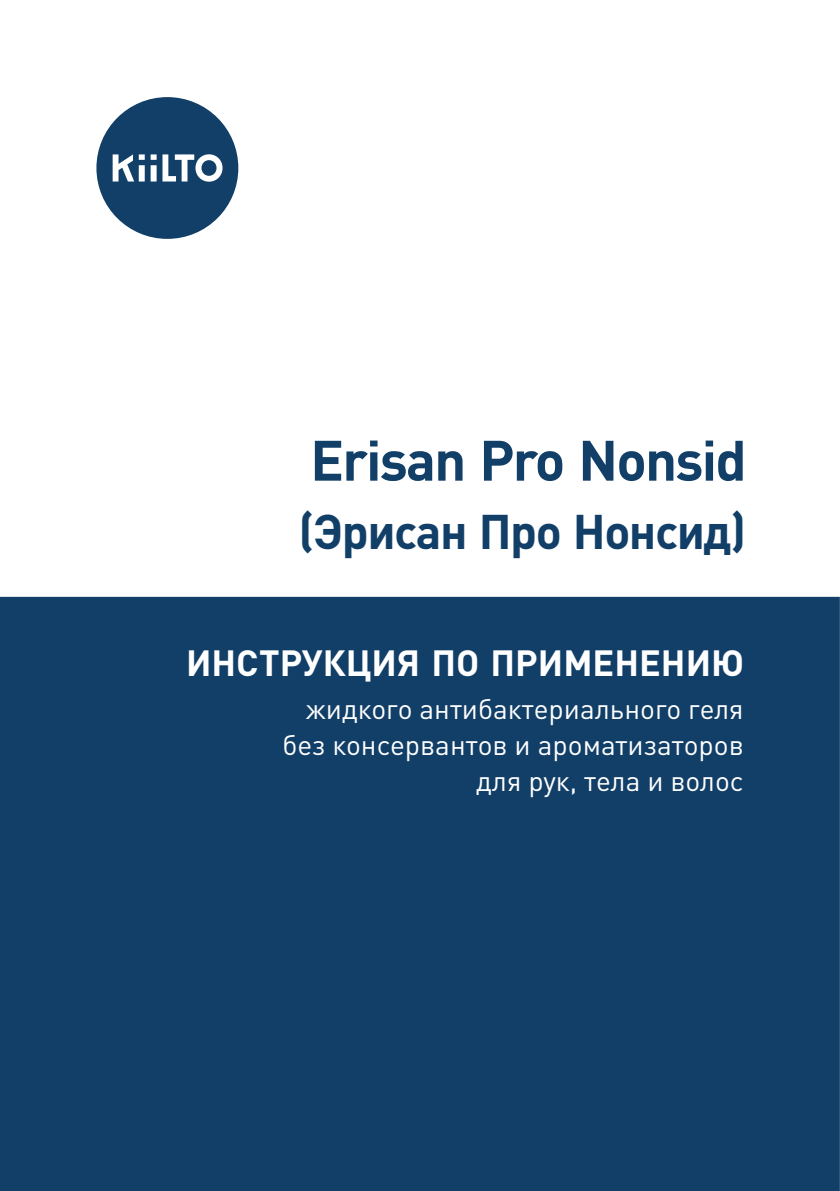
<style>
.page{position:relative;width:840px;height:1191px;background:#fff}
.page>*{position:absolute;margin:0;border:0;box-sizing:border-box;transform-origin:0 0}
.t1{font:700 56px "DIN Pro";letter-spacing:-.03em;color:#123f68}
.t2{font:700 48px "DIN Pro";letter-spacing:-.03em;color:#123f68}
.t3{font:700 36px "DIN Pro";color:#fff}
.t4{font:28px/35.8px "DIN Pro";color:#fff;text-align:right}
</style>
<div class="page">
<div style="left:0;top:596px;width:839px;height:595px;background:#123f68"></div>
<div style="left:96px;top:97px;width:142px;height:142px;background:#123f68;border-radius:71px"></div>
<svg style="left:113px;top:154px;width:109px;height:28px"></svg>
<h1 class="t1" style="left:310px;top:438px;width:438px">Erisan Pro Nonsid</h1>
<h2 class="t2" style="left:299px;top:512px;width:448px">(Эрисан Про Нонсид)</h2>
<p class="t3" style="left:186px;top:648px;width:559px">ИНСТРУКЦИЯ ПО ПРИМЕНЕНИЮ</p>
<p class="t4" style="left:282px;top:693px;width:462px">жидкого антибактериального геля без консервантов и ароматизаторов для рук, тела и волос</p>
</div>
